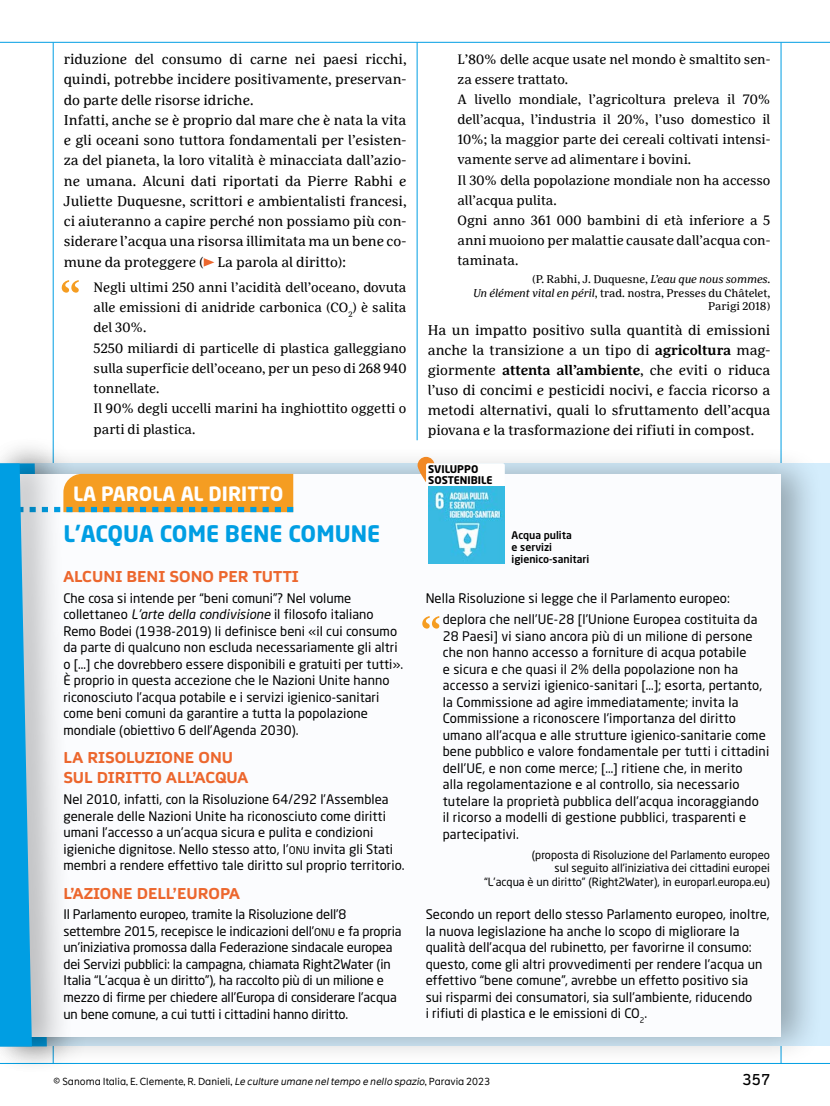
<style>
.page{position:relative;width:830px;height:1106px;background:#fff}
.page>*{position:absolute;margin:0;border:0;box-sizing:border-box;transform-origin:0 0}
.t1{font:700 22.5px "Neo Sans Pro";color:#009ee3}
.t2{font:700 19.5px "Neo Sans Pro";color:#fff}
.t3{font:700 15px/20.1px "Daytona Pro";color:#ec672e}
.t4{font:15px "Daytona Pro";color:#000}
.t5{font:14.1px/20.2px "Marselis Serif OT";color:#000;text-align:justify}
.t6{font:13.5px/20.1px "Marselis Serif OT";color:#000}
.t7{font:13.05px/16.5px "Neo Sans Pro";letter-spacing:.005em;color:#000}
.t8{font:11.25px/13.5px "Neo Sans Pro";color:#000;text-align:right}
.t9{font:11.25px/13.4px "Marselis Serif OT";color:#000;text-align:right}
.t10{font:500 10.5px/12px "Neo Sans Pro";color:#000}
.t11{font:700 10.5px/10.5px "Neo Sans Pro";color:#000}
.t12{font:9.75px "The Message";color:#000}
.s1{font-style:italic}
.s2{font-size:10.5px}
.s3{font-weight:700}
</style>
<div class="page">
<hr style="left:53px;top:43px;width:1px;height:1020px;background:#009ee3">
<hr style="left:0;top:1063px;width:829px;height:1px;background:#009ee3">
<hr style="left:0;top:42px;width:829px;height:1px;background:#009ee3">
<hr style="left:780px;top:43px;width:1px;height:1020px;background:#009ee3">
<hr style="left:416px;top:43px;width:1px;height:397px;background:#009ee3">
<svg style="left:204px;top:258px;width:10px;height:8px"></svg>
<svg style="left:62px;top:280px;width:17px;height:13px"></svg>
<div style="left:0;top:445px;width:823px;height:620px;background:#000;opacity:.3"></div>
<div style="left:0;top:474px;width:780px;height:562px;background:#fbfcfe"></div>
<svg style="left:422px;top:616px;width:17px;height:12px"></svg>
<div style="left:0;top:435px;width:75px;height:639px;background:#000;opacity:.3"></div>
<svg style="left:0;top:463px;width:293px;height:583px"></svg>
<svg style="left:417px;top:457px;width:17px;height:25px"></svg>
<div style="left:426px;top:463px;width:78px;height:26px;background:#fff;border-radius:2px"></div>
<img style="left:428px;top:486px;width:76px;height:77px">
<p class="t5" style="left:64px;top:49px;width:344px;text-align:left">riduzione del consumo di carne nei paesi ricchi, quindi, potrebbe incidere positivamente, preservan&shy;do parte delle risorse idriche.<br>Infatti, anche se è proprio dal mare che è nata la vita e gli oceani sono tuttora fondamentali per l’esisten&shy;za del pianeta, la loro vitalità è minacciata dall’azio&shy;ne umana. Alcuni dati riportati da Pierre Rabhi e Juliette Duquesne, scrittori e ambientalisti francesi, ci aiuteranno a capire perché non possiamo più con&shy;siderare l’acqua una risorsa illimitata ma un bene co&shy;mune da proteggere ( La parola al diritto):</p>
<p class="t6" style="left:94px;top:277px;width:314px">Negli ultimi 250 anni l’acidità dell’oceano, dovuta alle emissioni di anidride carbonica (CO<sub>2</sub>) è salita del 30%.<br>5250 miliardi di particelle di plastica galleggiano sulla superficie dell’oceano, per un peso di 268940 tonnellate.<br>Il 90% degli uccelli marini ha inghiottito oggetti o parti di plastica.</p>
<h2 class="t2" style="left:73px;top:481px;width:212px">LA PAROLA AL DIRITTO</h2>
<h1 class="t1" style="left:63px;top:519px;width:318px">L’ACQUA COME BENE COMUNE</h1>
<p class="t3" style="left:63px;top:566px;width:237px">ALCUNI BENI SONO PER TUTTI</p>
<p class="t7" style="left:63px;top:589px;width:341px">Che cosa si intende per “beni comuni”? Nel volume collettaneo <span class="s1">L’arte della condivisione</span> il filosofo italiano Remo Bodei (1938-2019) li definisce beni «il cui consumo da parte di qualcuno non escluda necessariamente gli altri o […] che dovrebbero essere disponibili e gratuiti per tutti».<br>È proprio in questa accezione che le Nazioni Unite hanno riconosciuto l’acqua potabile e i servizi igienico-sanitari come beni comuni da garantire a tutta la popolazione mondiale (obiettivo 6 dell’Agenda 2030).</p>
<p class="t3" style="left:63px;top:748px;width:186px">LA RISOLUZIONE ONU<br>SUL DIRITTO ALL’ACQUA</p>
<p class="t7" style="left:63px;top:791px;width:342px">Nel 2010, infatti, con la Risoluzione 64/292 l’Assemblea generale delle Nazioni Unite ha riconosciuto come diritti umani l’accesso a un’acqua sicura e pulita e condizioni igieniche dignitose. Nello stesso atto, l’<span class="s2">ONU</span> invita gli Stati membri a rendere effettivo tale diritto sul proprio territorio.</p>
<p class="t3" style="left:63px;top:883px;width:178px">L’AZIONE DELL’EUROPA</p>
<p class="t7" style="left:63px;top:906px;width:339px">Il Parlamento europeo, tramite la Risoluzione dell’8 settembre 2015, recepisce le indicazioni dell’<span class="s2">ONU</span> e fa propria un’iniziativa promossa dalla Federazione sindacale europea dei Servizi pubblici: la campagna, chiamata Right2Water (in Italia “L’acqua è un diritto”), ha raccolto più di un milione e mezzo di firme per chiedere all’Europa di considerare l’acqua un bene comune, a cui tutti i cittadini hanno diritto.</p>
<p class="t6" style="left:457px;top:49px;width:314px">L’80% delle acque usate nel mondo è smaltito sen&shy;za essere trattato.<br>A livello mondiale, l’agricoltura preleva il 70% dell’acqua, l’industria il 20%, l’uso domestico il 10%; la maggior parte dei cereali coltivati intensi&shy;vamente serve ad alimentare i bovini.<br>Il 30% della popolazione mondiale non ha accesso all’acqua pulita.<br>Ogni anno 361 000 bambini di età inferiore a 5 anni muoiono per malattie causate dall’acqua con&shy;taminata.</p>
<p class="t9" style="left:473px;top:273px;width:298px">(P. Rabhi, J. Duquesne, <span class="s1">L’eau que nous sommes.<br>Un élément vital en péril</span>, trad. nostra, Presses du Châtelet,<br>Parigi 2018)</p>
<p class="t5" style="left:427px;top:320px;width:344px">Ha un impatto positivo sulla quantità di emissioni anche la transizione a un tipo di <span class="s3">agricoltura</span> mag&shy;giormente <span class="s3">attenta all’ambiente</span>, che eviti o riduca l’uso di concimi e pesticidi nocivi, e faccia ricorso a metodi alternativi, quali lo sfruttamento dell’acqua piovana e la trasformazione dei rifiuti in compost.</p>
<p class="t11" style="left:428px;top:464px;width:66px">SVILUPPO<br>SOSTENIBILE</p>
<p class="t10" style="left:511px;top:529px;width:79px">Acqua pulita<br>e servizi igienico-sanitari</p>
<p class="t7" style="left:442px;top:588px;width:316px;line-height:20.9px;text-indent:-17px">Nella Risoluzione si legge che il Parlamento europeo: deplora che nell’UE-28 [l’Unione Europea costituita da</p>
<p class="t7" style="left:442px;top:627px;width:328px">28 Paesi] vi siano ancora più di un milione di persone che non hanno accesso a forniture di acqua potabile<br>e sicura e che quasi il 2% della popolazione non ha accesso a servizi igienico-sanitari […]; esorta, pertanto, la Commissione ad agire immediatamente; invita la Commissione a riconoscere l’importanza del diritto umano all’acqua e alle strutture igienico-sanitarie come bene pubblico e valore fondamentale per tutti i cittadini dell’UE, e non come merce; […] ritiene che, in merito<br>alla regolamentazione e al controllo, sia necessario tutelare la proprietà pubblica dell’acqua incoraggiando<br>il ricorso a modelli di gestione pubblici, trasparenti e partecipativi.</p>
<p class="t8" style="left:484px;top:848px;width:287px">(proposta di Risoluzione del Parlamento europeo<br>sul seguito all’iniziativa dei cittadini europei<br>“L’acqua è un diritto” (Right2Water), in europarl.europa.eu)</p>
<p class="t7" style="left:425px;top:905px;width:345px">Secondo un report dello stesso Parlamento europeo, inoltre, la nuova legislazione ha anche lo scopo di migliorare la qualità dell’acqua del rubinetto, per favorirne il consumo: questo, come gli altri provvedimenti per rendere l’acqua un effettivo “bene comune”, avrebbe un effetto positivo sia<br>sui risparmi dei consumatori, sia sull’ambiente, riducendo<br>i rifiuti di plastica e le emissioni di CO<sub>2</sub>.</p>
<p class="t12" style="left:53px;top:1075px;width:438px">© Sanoma Italia, E. Clemente, R. Danieli, <span class="s1">Le culture umane neltempo e nello spazio</span>, Paravia 2023</p>
<p class="t4" style="left:742px;top:1069px;width:29px">357</p>
</div>
